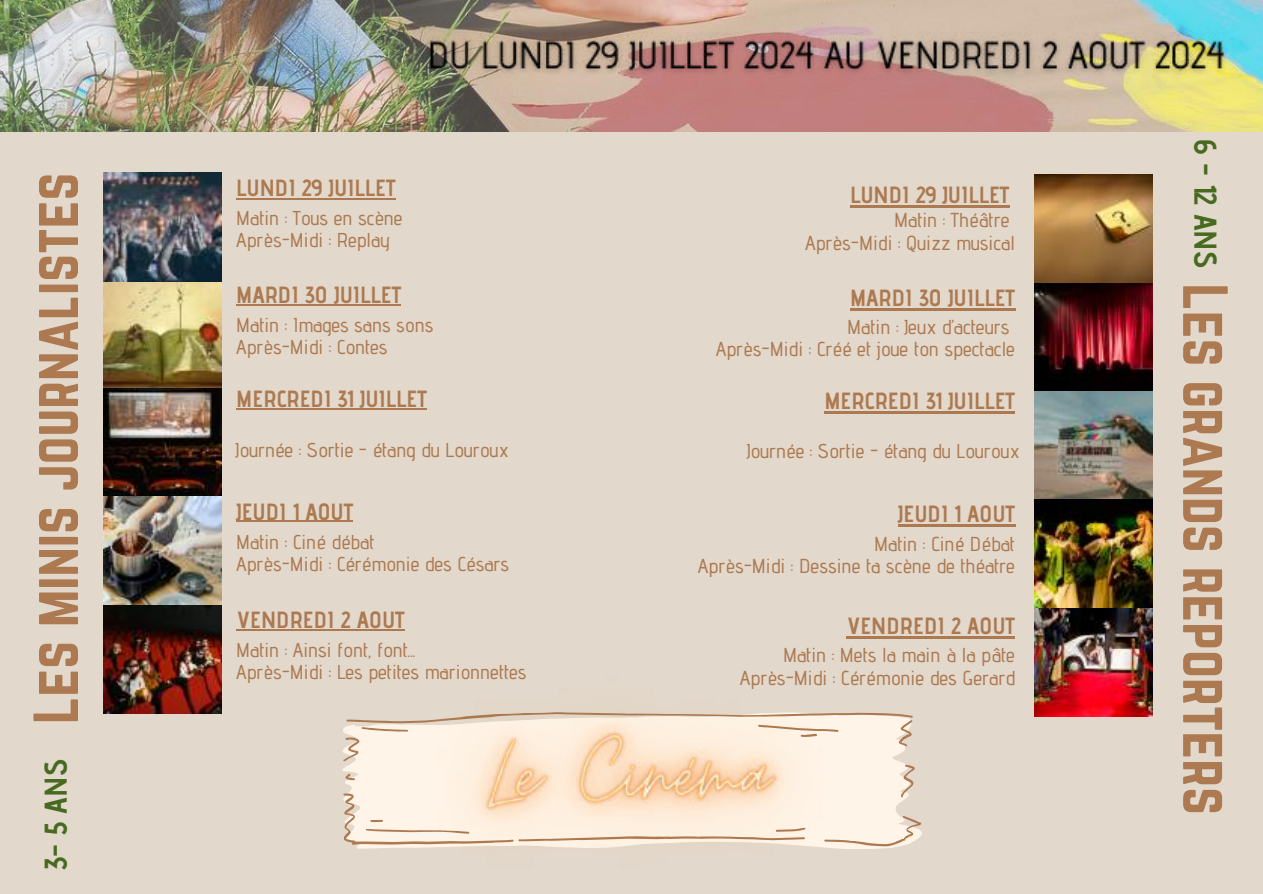
<style>
.page{position:relative;width:1263px;height:894px;background:#fff}
.page>*{position:absolute;margin:0;border:0;box-sizing:border-box;transform-origin:0 0}
.t1{font:55.65px "Norwester";color:#ac7950}
.t2{font:700 31.5px "Advent Pro";color:#466a1f}
.t3{font:700 23.4px "Advent Pro";color:#ac7950}
.t4{font:500 20.1px/22.4px "Advent Pro";color:#ac7950}
</style>
<div class="page">
<div style="left:0;top:0;width:1263px;height:893px;background:#e2d8cb"></div>
<img style="left:103px;top:173px;width:118px;height:540px">
<img style="left:0;top:0;width:1263px;height:131px">
<img style="left:1034px;top:175px;width:118px;height:541px">
<hr style="left:236px;top:408px;width:191px;height:1px;background:#ac7950">
<hr style="left:236px;top:628px;width:169px;height:2px;background:#ac7950">
<hr style="left:236px;top:520px;width:117px;height:2px;background:#ac7950">
<hr style="left:236px;top:198px;width:159px;height:1px;background:#ac7950">
<hr style="left:236px;top:304px;width:165px;height:1px;background:#ac7950">
<img style="left:421px;top:32px;width:812px;height:50px">
<hr style="left:824px;top:411px;width:191px;height:2px;background:#ac7950">
<hr style="left:850px;top:205px;width:159px;height:3px;background:#ac7950">
<hr style="left:850px;top:308px;width:165px;height:2px;background:#ac7950">
<hr style="left:846px;top:635px;width:169px;height:3px;background:#ac7950">
<hr style="left:898px;top:524px;width:117px;height:2px;background:#ac7950">
<svg style="left:342px;top:715px;width:580px;height:130px"></svg>
<img style="left:354px;top:628px;width:554px;height:221px">
<h1 class="t1" style="left:22px;top:723px;width:552px;rotate:-90deg">Les minis journalistes</h1>
<h2 class="t2" style="left:36px;top:869px;width:113px;rotate:-90deg">3- 5 ANS</h2>
<p class="t3" style="left:236px;top:174px;width:161px">LUNDI 29 JUILLET</p>
<p class="t4" style="left:236px;top:206px;width:168px">Matin : Tous en scène<br>Après-Midi : Replay</p>
<p class="t3" style="left:236px;top:280px;width:166px">MARDI 30 JUILLET</p>
<p class="t4" style="left:236px;top:313px;width:199px">Matin : Images sans sons<br>Après-Midi : Contes</p>
<p class="t3" style="left:236px;top:384px;width:192px">MERCREDI 31 JUILLET</p>
<p class="t4" style="left:235px;top:438px;width:275px">Journée : Sortie - étang du Louroux</p>
<p class="t3" style="left:236px;top:497px;width:118px">JEUDI 1 AOUT</p>
<p class="t4" style="left:236px;top:530px;width:274px">Matin : Ciné débat<br>Après-Midi : Cérémonie des Césars</p>
<p class="t3" style="left:236px;top:605px;width:170px">VENDREDI 2 AOUT</p>
<p class="t4" style="left:236px;top:638px;width:292px">Matin : Ainsi font, font...<br>Après-Midi : Les petites marionnettes</p>
<p class="t3" style="left:850px;top:181px;width:161px">LUNDI 29 JUILLET</p>
<p class="t4" style="left:805px;top:208px;width:211px;text-align:right">Matin : Théâtre<br>Après-Midi : Quizz musical</p>
<p class="t3" style="left:850px;top:283px;width:167px">MARDI 30 JUILLET</p>
<p class="t4" style="left:716px;top:315px;width:301px;text-align:right">Matin : Jeux d’acteurs<br>Après-Midi : Créé et joue ton spectacle</p>
<p class="t3" style="left:824px;top:386px;width:192px">MERCREDI 31 JUILLET</p>
<p class="t4" style="left:746px;top:440px;width:275px">Journée : Sortie - étang du Louroux</p>
<p class="t3" style="left:898px;top:499px;width:119px">JEUDI 1 AOUT</p>
<p class="t4" style="left:698px;top:532px;width:319px;text-align:right">Matin : Ciné Débat<br>Après-Midi : Dessine ta scène de théatre</p>
<p class="t3" style="left:846px;top:611px;width:170px">VENDREDI 2 AOUT</p>
<p class="t4" style="left:740px;top:643px;width:277px;text-align:right">Matin : Mets la main à la pâte<br>Après-Midi : Cérémonie des Gerard</p>
<h2 class="t2" style="left:1225px;top:140px;width:130px;rotate:90deg">6 - 12 ANS</h2>
<h1 class="t1" style="left:1239px;top:283px;width:532px;rotate:90deg">Les grands reporters</h1>
</div>
